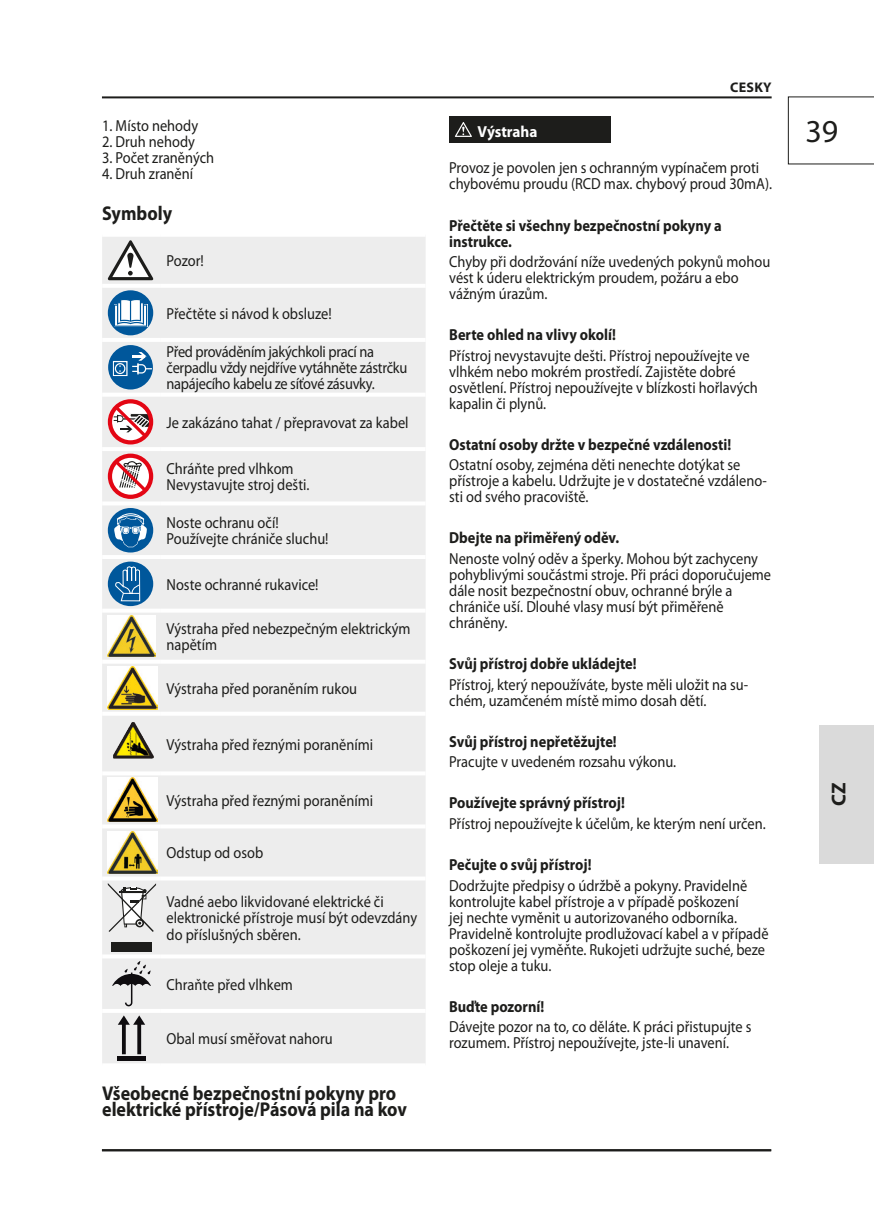
<style>
.page{position:relative;width:874px;height:1225px;background:#fff}
.page>*{position:absolute;margin:0;border:0;box-sizing:border-box;transform-origin:0 0}
.t1{font:32px "Myriad Pro";color:#1d1d1b}
.Überschrift{font:700 20px/16px "Myriad Pro";color:#1d1d1b;scale:.9 1}
.Überschrift-2{font:700 20px "Myriad Pro";color:#1d1d1b}
.t2{font:16px/16px "Myriad Pro";color:#1d1d1b;scale:.9 1}
.t3{font:700 16px/16px "Myriad Pro";color:#1d1d1b;scale:.9 1}
.t4{font:16px/16px "Myriad Pro";letter-spacing:-.02em;color:#1d1d1b;scale:.9 1}
.t5{font:700 16px "Myriad Pro";color:#fff;scale:.95 1}
.t6{font:700 14px "Myriad Pro";letter-spacing:.02em;color:#1d1d1b}
</style>
<div class="page">
<hr style="left:102px;top:1149px;width:668px;height:2px;background:#1d1d1b">
<hr style="left:102px;top:96px;width:669px;height:2px;background:#1d1d1b">
<svg style="left:787px;top:96px;width:86px;height:69px"></svg>
<div style="left:856px;top:725px;width:17px;height:138px;background:#dadada"></div>
<div style="left:818px;top:725px;width:38px;height:138px;background:#dadada"></div>
<div style="left:102px;top:237px;width:323px;height:826px;background:#ededed"></div>
<hr style="left:102px;top:284px;width:59px;height:4px;background:#fff">
<hr style="left:161px;top:284px;width:264px;height:4px;background:#fff">
<hr style="left:102px;top:338px;width:59px;height:4px;background:#fff">
<hr style="left:161px;top:338px;width:264px;height:4px;background:#fff">
<hr style="left:102px;top:393px;width:59px;height:4px;background:#fff">
<hr style="left:161px;top:393px;width:264px;height:4px;background:#fff">
<hr style="left:102px;top:447px;width:59px;height:4px;background:#fff">
<hr style="left:161px;top:447px;width:264px;height:4px;background:#fff">
<hr style="left:102px;top:501px;width:59px;height:4px;background:#fff">
<hr style="left:161px;top:501px;width:264px;height:4px;background:#fff">
<hr style="left:102px;top:555px;width:59px;height:4px;background:#fff">
<hr style="left:161px;top:555px;width:264px;height:4px;background:#fff">
<hr style="left:102px;top:608px;width:59px;height:4px;background:#fff">
<hr style="left:161px;top:608px;width:264px;height:4px;background:#fff">
<svg style="left:102px;top:659px;width:59px;height:4px"></svg>
<svg style="left:161px;top:659px;width:264px;height:4px"></svg>
<svg style="left:102px;top:711px;width:59px;height:4px"></svg>
<svg style="left:161px;top:711px;width:264px;height:4px"></svg>
<hr style="left:102px;top:771px;width:59px;height:4px;background:#fff">
<hr style="left:161px;top:771px;width:264px;height:4px;background:#fff">
<hr style="left:102px;top:824px;width:59px;height:4px;background:#fff">
<hr style="left:161px;top:824px;width:264px;height:4px;background:#fff">
<hr style="left:102px;top:876px;width:59px;height:4px;background:#fff">
<hr style="left:161px;top:876px;width:264px;height:4px;background:#fff">
<hr style="left:102px;top:954px;width:59px;height:4px;background:#fff">
<hr style="left:102px;top:1009px;width:59px;height:4px;background:#fff">
<hr style="left:161px;top:1009px;width:264px;height:4px;background:#fff">
<hr style="left:161px;top:954px;width:264px;height:4px;background:#fff">
<div style="left:108px;top:561px;width:45px;height:45px;background:#00579b;border-radius:50%"></div>
<svg style="left:107px;top:237px;width:46px;height:365px"></svg>
<img style="left:108px;top:615px;width:48px;height:42px">
<img style="left:108px;top:666px;width:49px;height:43px">
<img style="left:113px;top:722px;width:41px;height:37px">
<img style="left:108px;top:778px;width:50px;height:44px">
<img style="left:108px;top:831px;width:49px;height:43px">
<div style="left:111px;top:942px;width:41px;height:10px;background:#1d1d1b"></div>
<svg style="left:108px;top:883px;width:48px;height:49px"></svg>
<svg style="left:112px;top:961px;width:39px;height:46px;background:#bfbfbf"></svg>
<svg style="left:118px;top:1015px;width:27px;height:39px"></svg>
<hr style="left:117px;top:1056px;width:29px;height:4px;background:#0e0c0f">
<div style="left:449px;top:116px;width:161px;height:26px;background:#1d1d1b"></div>
<svg style="left:455px;top:122px;width:17px;height:15px"></svg>
<p class="t2" style="left:102px;top:117px;width:108px">1. Místo nehody</p>
<p class="t2" style="left:102px;top:133px;width:105px">2. Druh nehody</p>
<p class="t2" style="left:102px;top:149px;width:126px">3. Počet zraněných</p>
<p class="t2" style="left:102px;top:165px;width:103px">4. Druh zranění</p>
<p class="Überschrift" style="left:102px;top:205px;width:79px">Symboly</p>
<p class="t2" style="left:166px;top:253px;width:43px">Pozor!</p>
<p class="t2" style="left:166px;top:305px;width:185px">Přečtěte si návod k obsluze!</p>
<p class="t4" style="left:166px;top:344px;width:269px">Před prováděním jakýchkoli prací na čerpadlu vždy nejdříve vytáhněte zástrčku napájecího kabelu ze síťové zásuvky.</p>
<p class="t2" style="left:166px;top:414px;width:270px">Je zakázáno tahat / přepravovat za kabel</p>
<p class="t2" style="left:166px;top:460px;width:160px">Chráňte pred vlhkom<br>Nevystavujte stroj dešti.</p>
<p class="t2" style="left:166px;top:514px;width:181px">Noste ochranu očí!<br>Používejte chrániče sluchu!</p>
<p class="t2" style="left:166px;top:576px;width:170px">Noste ochranné rukavice!</p>
<p class="t2" style="left:166px;top:620px;width:272px">Výstraha před nebezpečným elektrickým napětím</p>
<p class="t2" style="left:166px;top:680px;width:213px">Výstraha před poraněním rukou</p>
<p class="t2" style="left:166px;top:736px;width:231px">Výstraha před řeznými poraněními</p>
<p class="t2" style="left:166px;top:792px;width:231px">Výstraha před řeznými poraněními</p>
<p class="t2" style="left:166px;top:845px;width:109px">Odstup od osob</p>
<p class="t2" style="left:166px;top:894px;width:280px">Vadné aebo likvidované elektrické či elektronické přístroje musí být odevzdány do příslušných sběren.</p>
<p class="t2" style="left:166px;top:976px;width:142px">Chraňte před vlhkem</p>
<p class="t2" style="left:166px;top:1030px;width:186px">Obal musí směřovat nahoru</p>
<p class="Überschrift" style="left:102px;top:1085px;width:340px">Všeobecné bezpečnostní pokyny pro elektrické přístroje/Pásová pila na kov</p>
<p class="t6" style="left:729px;top:78px;width:43px">CESKY</p>
<p class="t5" style="left:477px;top:121px;width:65px">Výstraha</p>
<p class="t2" style="left:449px;top:160px;width:360px">Provoz je povolen jen s ochranným vypínačem proti chybovému proudu (RCD max. chybový proud 30mA).</p>
<p class="t3" style="left:449px;top:217px;width:304px">Přečtěte si všechny bezpečnostní pokyny a instrukce.</p>
<p class="t2" style="left:449px;top:253px;width:358px">Chyby při dodržování níže uvedených pokynů mohou vést k úderu elektrickým proudem, požáru a ebo vážným úrazům.</p>
<p class="t3" style="left:449px;top:326px;width:187px">Berte ohled na vlivy okolí!</p>
<p class="t2" style="left:449px;top:347px;width:344px">Přístroj nevystavujte dešti. Přístroj nepoužívejte ve vlhkém nebo mokrém prostředí. Zajistěte dobré osvětlení. Přístroj nepoužívejte v blízkosti hořlavých kapalin či plynů.</p>
<p class="t3" style="left:449px;top:436px;width:315px">Ostatní osoby držte v bezpečné vzdálenosti!</p>
<p class="t2" style="left:449px;top:457px;width:354px">Ostatní osoby, zejména děti nenechte dotýkat se přístroje a kabelu. Udržujte je v dostatečné vzdáleno&shy;sti od svého pracoviště.</p>
<p class="t3" style="left:449px;top:529px;width:190px">Dbejte na přiměřený oděv.</p>
<p class="t2" style="left:449px;top:550px;width:359px">Nenoste volný oděv a šperky. Mohou být zachyceny pohyblivými součástmi stroje. Při práci doporučujeme dále nosit bezpečnostní obuv, ochranné brýle a chrániče uší. Dlouhé vlasy musí být přiměřeně chráněny.</p>
<p class="t3" style="left:449px;top:655px;width:210px">Svůj přístroj dobře ukládejte!</p>
<p class="t2" style="left:449px;top:676px;width:333px">Přístroj, který nepoužíváte, byste měli uložit na su&shy;chém, uzamčeném místě mimo dosah dětí.</p>
<p class="t3" style="left:449px;top:733px;width:188px">Svůj přístroj nepřetěžujte!</p>
<p class="t2" style="left:449px;top:753px;width:254px">Pracujte v uvedeném rozsahu výkonu.</p>
<p class="t3" style="left:449px;top:794px;width:196px">Používejte správný přístroj!</p>
<p class="t2" style="left:449px;top:815px;width:353px">Přístroj nepoužívejte k účelům, ke kterým není určen.</p>
<p class="t3" style="left:449px;top:856px;width:160px">Pečujte o svůj přístroj!</p>
<p class="t2" style="left:449px;top:877px;width:356px">Dodržujte předpisy o údržbě a pokyny. Pravidelně kontrolujte kabel přístroje a v případě poškození<br>jej nechte vyměnit u autorizovaného odborníka.<br>Pravidelně kontrolujte prodlužovací kabel a v případě poškození jej vyměňte. Rukojeti udržujte suché, beze stop oleje a tuku.</p>
<p class="t3" style="left:449px;top:997px;width:107px">Buďte pozorní!</p>
<p class="t2" style="left:449px;top:1018px;width:337px">Dávejte pozor na to, co děláte. K práci přistupujte s rozumem. Přístroj nepoužívejte, jste-li unavení.</p>
<h1 class="t1" style="left:805px;top:112px;width:34px">39</h1>
<p class="Überschrift-2" style="left:825px;top:806px;width:25px;rotate:-90deg">CZ</p>
</div>
